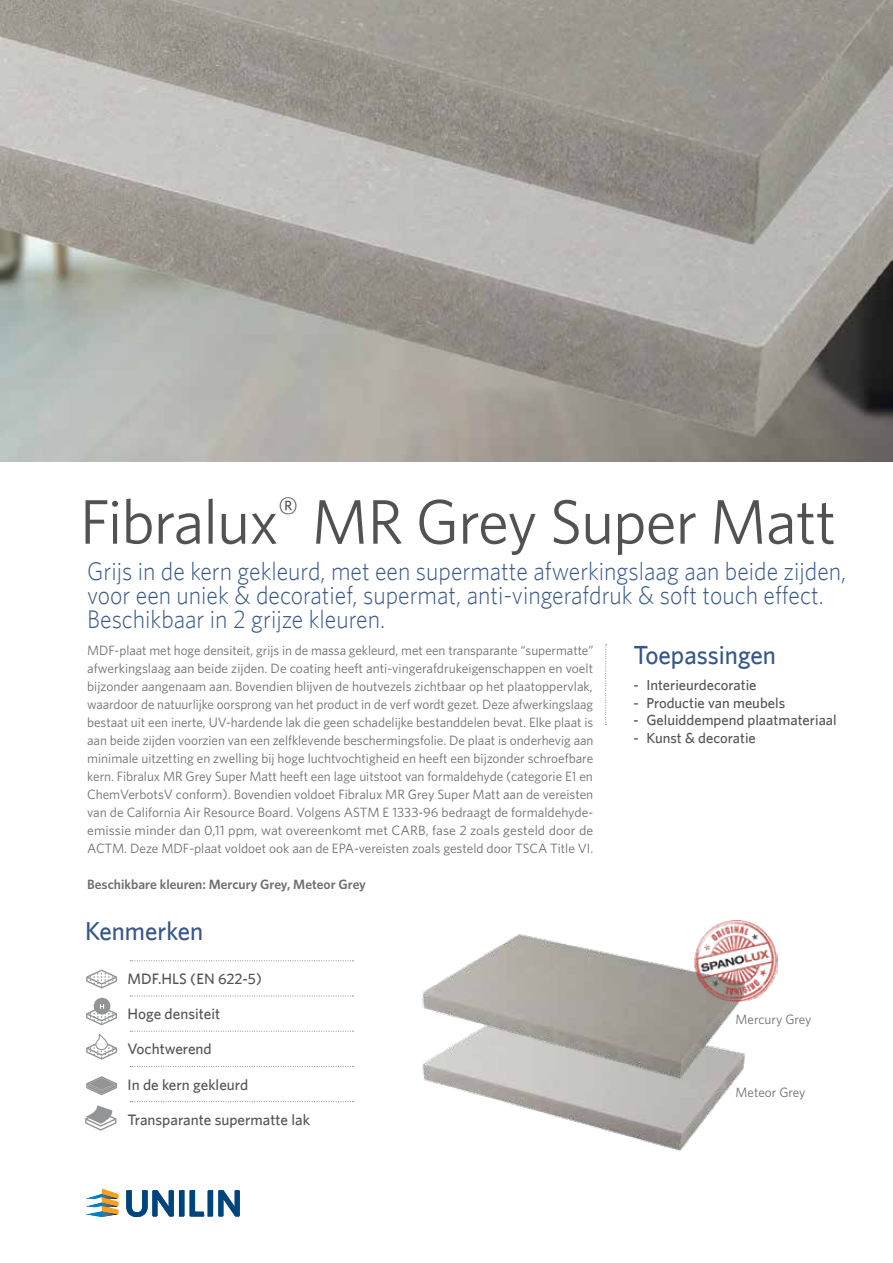
<style>
.page{position:relative;width:893px;height:1263px;background:#fff}
.page>*{position:absolute;margin:0;border:0;box-sizing:border-box;transform-origin:0 0}
.t1{font:63px "Whitney";letter-spacing:-.015em;color:#515254}
.t2{font:500 26.25px "Whitney";color:#36578a;scale:.95 1}
.t3{font:500 26.1px "Whitney";color:#36578a;scale:.95 1}
.t4{font:300 25.5px/24px "Whitney";color:#36578a;scale:.93 1}
.t5{font:500 15.15px "Whitney";color:#545456}
.t6{font:500 14.55px "Whitney";color:#545456}
.t7{font:13.5px/18px "Whitney";color:#6d6e71;text-align:justify}
.t8{font:600 13.5px "Whitney";color:#6d6e71}
</style>
<div class="page">
<img style="left:0;top:0;width:893px;height:461px">
<img style="left:455px;top:1088px;width:274px;height:63px">
<svg style="left:605px;top:644px;width:2px;height:81px"></svg>
<svg style="left:126px;top:1190px;width:58px;height:27px"></svg>
<svg style="left:190px;top:1190px;width:50px;height:26px"></svg>
<svg style="left:86px;top:1188px;width:32px;height:29px"></svg>
<img style="left:422px;top:934px;width:323px;height:154px">
<img style="left:694px;top:921px;width:83px;height:81px">
<svg style="left:86px;top:969px;width:31px;height:19px"></svg>
<div style="left:94px;top:998px;width:16px;height:16px;background:#929495;border-radius:50%"></div>
<svg style="left:86px;top:1004px;width:31px;height:21px"></svg>
<svg style="left:86px;top:1034px;width:31px;height:26px"></svg>
<svg style="left:86px;top:1076px;width:31px;height:19px"></svg>
<svg style="left:85px;top:1105px;width:31px;height:26px"></svg>
<svg style="left:130px;top:960px;width:223px;height:1px"></svg>
<svg style="left:130px;top:995px;width:223px;height:1px"></svg>
<svg style="left:130px;top:1031px;width:223px;height:1px"></svg>
<svg style="left:130px;top:1066px;width:223px;height:1px"></svg>
<svg style="left:130px;top:1101px;width:223px;height:1px"></svg>
<h1 class="t1" style="left:80px;top:480px;width:758px">Fibralux<sup>®</sup> MR Grey Super Matt</h1>
<h3 class="t4" style="left:87px;top:558px;width:818px">Grijs in de kern gekleurd, met een supermatte afwerkingslaag aan beide zijden, voor een uniek &amp; decoratief, supermat, anti-vingerafdruk &amp; soft touch effect.<br>Beschikbaar in 2 grijze kleuren.</h3>
<p class="t7" style="left:87px;top:641px;width:508px">MDF-plaat met hoge densiteit, grijs in de massa gekleurd, met een transparante “supermatte” afwerkingslaag aan beide zijden. De coating heeft anti-vingerafdrukeigenschappen en voelt bijzonder aangenaam aan. Bovendien blijven de houtvezels zichtbaar op het plaatoppervlak, waardoor de natuurlijke oorsprong van het product in de verf wordt gezet. Deze afwerkingslaag bestaat uit een inerte, UV-hardende lak die geen schadelijke bestanddelen bevat. Elke plaat is aan beide zijden voorzien van een zelfklevende beschermingsfolie. De plaat is onderhevig aan minimale uitzetting en zwelling bij hoge luchtvochtigheid en heeft een bijzonder schroefbare kern. Fibralux MR Grey Super Matt heeft een lage uitstoot van formaldehyde (categorie E1 en ChemVerbotsV conform). Bovendien voldoet Fibralux MR Grey Super Matt aan de vereisten van de California Air Resource Board. Volgens ASTM E 1333-96 bedraagt de formaldehyde&shy;emissie minder dan 0,11 ppm, wat overeenkomt met CARB, fase 2 zoals gesteld door de ACTM. Deze MDF-plaat voldoet ook aan de EPA-vereisten zoals gesteld door TSCA Title VI.</p>
<p class="t8" style="left:87px;top:875px;width:280px">Beschikbare kleuren: Mercury Grey, Meteor Grey</p>
<h2 class="t2" style="left:634px;top:639px;width:151px">Toepassingen</h2>
<p class="t6" style="left:634px;top:676px;width:125px">- Interieurdecoratie</p>
<p class="t6" style="left:634px;top:694px;width:153px">- Productie van meubels</p>
<p class="t6" style="left:634px;top:711px;width:205px">- Geluiddempend plaatmateriaal</p>
<p class="t6" style="left:634px;top:729px;width:124px">- Kunst &amp; decoratie</p>
<h3 class="t3" style="left:85px;top:915px;width:126px">Kenmerken</h3>
<p class="t5" style="left:128px;top:969px;width:136px">MDF.HLS (EN 622-5)</p>
<p class="t5" style="left:128px;top:1005px;width:94px">Hoge densiteit</p>
<p class="t5" style="left:128px;top:1040px;width:86px">Vochtwerend</p>
<p class="t5" style="left:128px;top:1075px;width:122px">In de kern gekleurd</p>
<p class="t5" style="left:128px;top:1110px;width:184px">Transparante supermatte lak</p>
<p class="t7" style="left:736px;top:1010px;width:77px">Mercury Grey</p>
<p class="t7" style="left:736px;top:1082px;width:71px">Meteor Grey</p>
</div>
